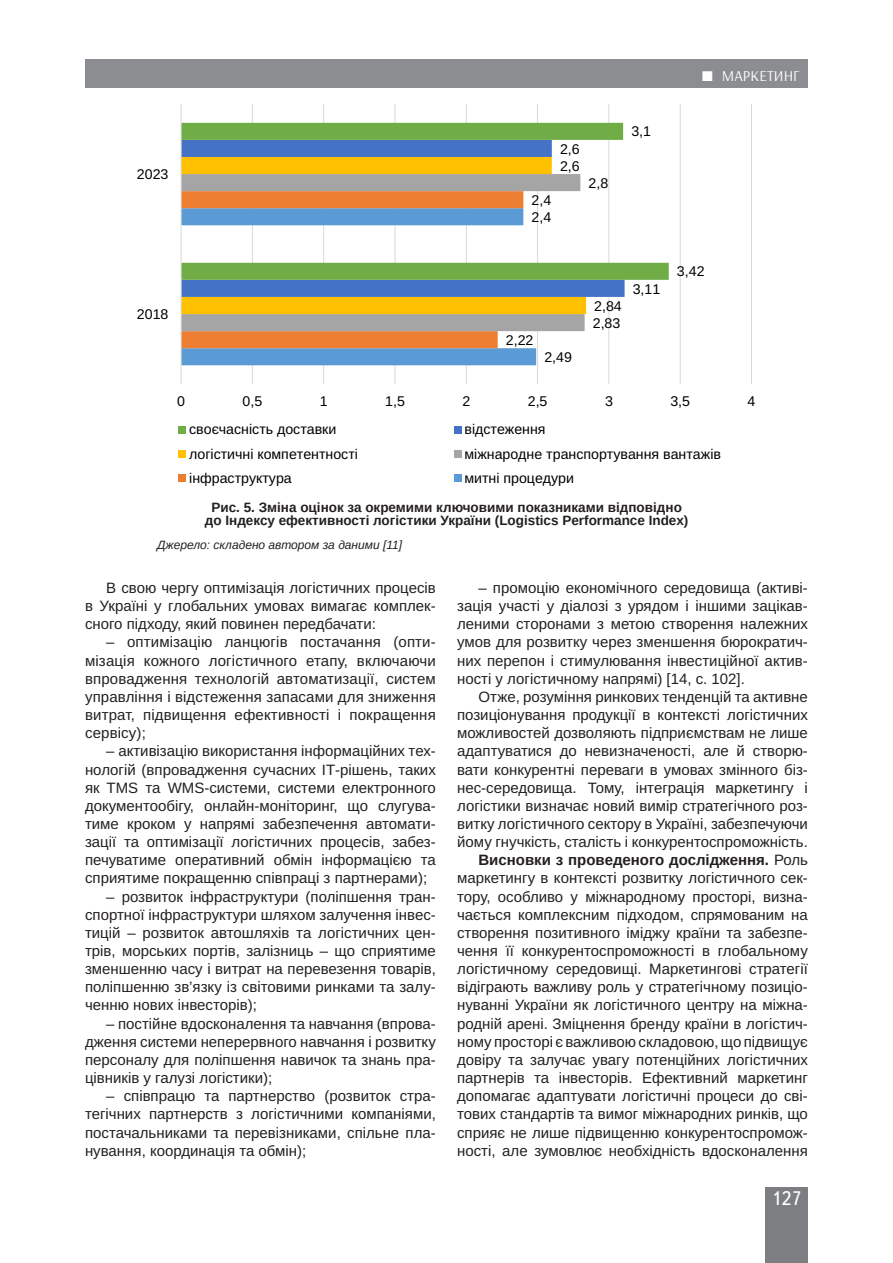
<style>
.page{position:relative;width:893px;height:1263px;background:#fff}
.page>*{position:absolute;margin:0;border:0;box-sizing:border-box;transform-origin:0 0}
.t1{font:19.5px "Ukrainian Text";color:#fff}
.Текст_основной_G{font:15px/18.1px "Arimo";color:#231f20;text-align:justify}
.t2{font:15px "Arsenal";color:#fff}
.t3{font:14.1px "Arimo Roman";color:#000}
.Рисунок{font:700 13.5px "Arimo";color:#231f20}
.Джерело{font:italic 12px "Arimo";color:#231f20}
.s1{font-weight:700}
</style>
<div class="page">
<div style="left:765px;top:1187px;width:43px;height:76px;background:#7c7e81"></div>
<div style="left:85px;top:60px;width:723px;height:28px;background:#8b8d90"></div>
<hr style="left:252px;top:104px;width:1px;height:280px;background:#d9d9d9">
<hr style="left:323px;top:104px;width:1px;height:280px;background:#d9d9d9">
<hr style="left:394px;top:104px;width:1px;height:280px;background:#d9d9d9">
<hr style="left:466px;top:104px;width:1px;height:280px;background:#d9d9d9">
<hr style="left:537px;top:104px;width:1px;height:280px;background:#d9d9d9">
<hr style="left:608px;top:104px;width:1px;height:280px;background:#d9d9d9">
<hr style="left:680px;top:104px;width:1px;height:280px;background:#d9d9d9">
<hr style="left:751px;top:104px;width:1px;height:280px;background:#d9d9d9">
<svg style="left:182px;top:331px;width:354px;height:34px;background:#649fd4"></svg>
<svg style="left:182px;top:331px;width:341px;height:17px;background:#ed8742"></svg>
<div style="left:182px;top:314px;width:403px;height:17px;background:#a5a5a5"></div>
<div style="left:182px;top:297px;width:404px;height:17px;background:#ffc000"></div>
<div style="left:182px;top:280px;width:443px;height:17px;background:#4472c4"></div>
<svg style="left:182px;top:123px;width:487px;height:157px"></svg>
<hr style="left:181px;top:104px;width:1px;height:280px;background:#d9d9d9">
<div style="left:179px;top:426px;width:7px;height:7px;background:#70ad47"></div>
<div style="left:454px;top:426px;width:7px;height:7px;background:#4472c4"></div>
<div style="left:179px;top:450px;width:7px;height:8px;background:#ffc000"></div>
<div style="left:454px;top:450px;width:7px;height:8px;background:#a5a5a5"></div>
<div style="left:179px;top:474px;width:7px;height:8px;background:#ed7d31"></div>
<div style="left:454px;top:474px;width:7px;height:8px;background:#5b9bd5"></div>
<p class="t2" style="left:722px;top:66px;width:79px">МАРКЕТИНГ</p>
<p class="t3" style="left:137px;top:164px;width:33px">2023</p>
<p class="t3" style="left:531px;top:190px;width:21px">2,4</p>
<p class="t3" style="left:531px;top:207px;width:21px">2,4</p>
<p class="t3" style="left:560px;top:139px;width:21px">2,6</p>
<p class="t3" style="left:560px;top:156px;width:21px">2,6</p>
<p class="t3" style="left:589px;top:173px;width:21px">2,8</p>
<p class="t3" style="left:631px;top:122px;width:21px">3,1</p>
<p class="t3" style="left:137px;top:304px;width:33px">2018</p>
<p class="t3" style="left:506px;top:330px;width:29px">2,22</p>
<p class="t3" style="left:544px;top:347px;width:29px">2,49</p>
<p class="t3" style="left:594px;top:296px;width:29px">2,84</p>
<p class="t3" style="left:593px;top:313px;width:29px">2,83</p>
<p class="t3" style="left:633px;top:279px;width:29px">3,11</p>
<p class="t3" style="left:677px;top:262px;width:29px">3,42</p>
<p class="t3" style="left:177px;top:391px;width:9px">0</p>
<p class="t3" style="left:243px;top:391px;width:21px">0,5</p>
<p class="t3" style="left:320px;top:391px;width:9px">1</p>
<p class="t3" style="left:385px;top:391px;width:21px">1,5</p>
<p class="t3" style="left:462px;top:391px;width:9px">2</p>
<p class="t3" style="left:528px;top:391px;width:21px">2,5</p>
<p class="t3" style="left:605px;top:391px;width:9px">3</p>
<p class="t3" style="left:670px;top:391px;width:21px">3,5</p>
<p class="t3" style="left:748px;top:391px;width:9px">4</p>
<p class="t3" style="left:189px;top:420px;width:149px">своєчасність доставки</p>
<p class="t3" style="left:464px;top:420px;width:83px">відстеження</p>
<p class="t3" style="left:189px;top:444px;width:170px">логістичні компетентності</p>
<p class="t3" style="left:464px;top:444px;width:258px">міжнародне транспортування вантажів</p>
<p class="t3" style="left:189px;top:468px;width:104px">інфраструктура</p>
<p class="t3" style="left:464px;top:468px;width:111px">митні процедури</p>
<p class="Рисунок" style="left:211px;top:498px;width:472px">Рис. 5. Зміна оцінок за окремими ключовими показниками відповідно</p>
<p class="Рисунок" style="left:205px;top:511px;width:485px">до Індексу ефективності логістики України (Logistics Performance Index)</p>
<p class="Джерело" style="left:157px;top:536px;width:247px">Джерело: складено автором за даними [11]</p>
<p class="Текст_основной_G" style="left:85px;top:579px;width:352px;text-indent:21px">В свою чергу оптимізація логістичних процесів в Україні у глобальних умовах вимагає комплек&shy;сного підходу, який повинен передбачати:</p>
<p class="Текст_основной_G" style="left:85px;top:633px;width:352px;text-indent:21px">– оптимізацію ланцюгів постачання (опти&shy;мізація кожного логістичного етапу, включаючи впровадження технологій автоматизації, систем управління і відстеження запасами для зниження витрат, підвищення ефективності і покращення сервісу);</p>
<p class="Текст_основной_G" style="left:85px;top:742px;width:352px;text-indent:21px">– активізацію використання інформаційних тех&shy;нологій (впровадження сучасних ІТ-рішень, таких як TMS та WMS-системи, системи електронного документообігу, онлайн-моніторинг, що слугува&shy;тиме кроком у напрямі забезпечення автомати&shy;зації та оптимізації логістичних процесів, забез&shy;печуватиме оперативний обмін інформацією та сприятиме покращенню співпраці з партнерами);</p>
<p class="Текст_основной_G" style="left:85px;top:887px;width:352px;text-indent:21px">– розвиток інфраструктури (поліпшення тран&shy;спортної інфраструктури шляхом залучення інвес&shy;тицій – розвиток автошляхів та логістичних цен&shy;трів, морських портів, залізниць – що сприятиме зменшенню часу і витрат на перевезення товарів, поліпшенню зв’язку із світовими ринками та залу&shy;ченню нових інвесторів);</p>
<p class="Текст_основной_G" style="left:85px;top:1015px;width:352px;text-indent:21px">– постійне вдосконалення та навчання (впрова&shy;дження системи неперервного навчання і розвитку персоналу для поліпшення навичок та знань пра&shy;цівників у галузі логістики);</p>
<p class="Текст_основной_G" style="left:85px;top:1087px;width:352px;text-indent:21px">– співпрацю та партнерство (розвиток стра&shy;тегічних партнерств з логістичними компаніями, постачальниками та перевізниками, спільне пла&shy;нування, координація та обмін);</p>
<p class="Текст_основной_G" style="left:457px;top:579px;width:352px;text-indent:21px">– промоцію економічного середовища (активі&shy;зація участі у діалозі з урядом і іншими зацікав&shy;леними сторонами з метою створення належних умов для розвитку через зменшення бюрократич&shy;них перепон і стимулювання інвестиційної актив&shy;ності у логістичному напрямі) [14, с. 102].</p>
<p class="Текст_основной_G" style="left:457px;top:688px;width:352px;text-indent:21px">Отже, розуміння ринкових тенденцій та активне позиціонування продукції в контексті логістичних можливостей дозволяють підприємствам не лише адаптуватися до невизначеності, але й створю&shy;вати конкурентні переваги в умовах змінного біз&shy;нес-середовища. Тому, інтеграція маркетингу і логістики визначає новий вимір стратегічного роз&shy;витку логістичного сектору в Україні, забезпечуючи йому гнучкість, сталість і конкурентоспроможність.</p>
<p class="Текст_основной_G" style="left:457px;top:851px;width:352px;text-indent:21px"><span class="s1">Висновки з проведеного дослідження.</span> Роль маркетингу в контексті розвитку логістичного сек&shy;тору, особливо у міжнародному просторі, визна&shy;чається комплексним підходом, спрямованим на створення позитивного іміджу країни та забезпе&shy;чення її конкурентоспроможності в глобальному логістичному середовищі. Маркетингові стратегії відіграють важливу роль у стратегічному позиціо&shy;нуванні України як логістичного центру на міжна&shy;родній арені. Зміцнення бренду країни в логістич&shy;ному просторі є важливою складовою, що підвищує довіру та залучає увагу потенційних логістичних партнерів та інвесторів. Ефективний маркетинг допомагає адаптувати логістичні процеси до сві&shy;тових стандартів та вимог міжнародних ринків, що сприяє не лише підвищенню конкурентоспромож&shy;ності, але зумовлює необхідність вдосконалення</p>
<h1 class="t1" style="left:771px;top:1188px;width:32px">127</h1>
</div>
